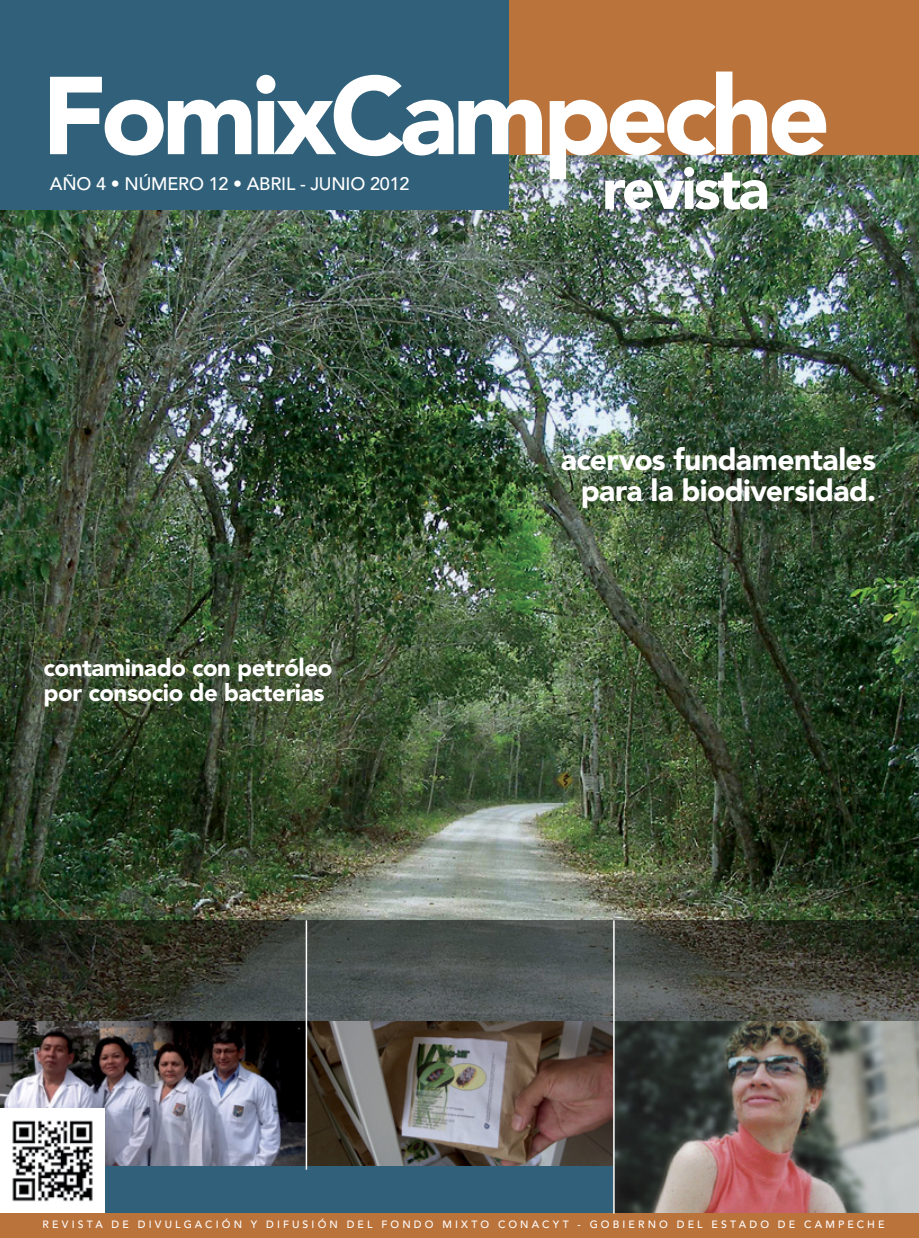
<style>
.page{position:relative;width:919px;height:1238px;background:#fff}
.page>*{position:absolute;margin:0;border:0;box-sizing:border-box;transform-origin:0 0}
.t1{font:900 30px/31.5px "Avenir LT Std";letter-spacing:-.02em;color:#fff;text-align:right}
.t2{font:900 24px/25.5px "Avenir LT Std";letter-spacing:-.015em;color:#fff}
.t3{font:500 18px "Avenir LT Std";letter-spacing:-.01em;color:#fff}
.t4{font:500 10.5px "Avenir LT Std";letter-spacing:.3em;color:#fff}
</style>
<div class="page">
<img style="left:0;top:154px;width:918px;height:766px">
<div style="left:0;top:0;width:918px;height:154px;background:#bb733c"></div>
<div style="left:0;top:1212px;width:918px;height:25px;background:#bb733c"></div>
<svg style="left:0;top:920px;width:918px;height:101px;background:#40443d"></svg>
<div style="left:0;top:0;width:508px;height:209px;background:#30607a"></div>
<svg style="left:50px;top:75px;width:492px;height:81px"></svg>
<img style="left:549px;top:71px;width:277px;height:138px">
<img style="left:0;top:1021px;width:305px;height:144px">
<img style="left:307px;top:1021px;width:306px;height:144px">
<div style="left:0;top:1165px;width:918px;height:47px;background:#30607a"></div>
<img style="left:614px;top:1021px;width:304px;height:191px">
<hr style="left:305px;top:920px;width:2px;height:249px;background:#fff">
<hr style="left:613px;top:920px;width:1px;height:293px;background:#fff">
<img style="left:0;top:1108px;width:104px;height:104px">
<h3 class="t3" style="left:50px;top:173px;width:361px">AÑO 4 • NÚMERO 12 • ABRI L - JUNIO 2012</h3>
<h2 class="t2" style="left:44px;top:654px;width:290px">contaminado con petróleo por consocio de bacterias</h2>
<h1 class="t1" style="left:560px;top:443px;width:317px">acervos fundamentales para la biodiversidad.</h1>
<p class="t4" style="left:43px;top:1218px;width:843px">REVISTA DE DIVUL GA C IÓN Y DIFU SIÓN DEL FON DO M IXTO CON A C Y T - G OB IERN O DEL E STA DO DE CA MPEC HE</p>
</div>
